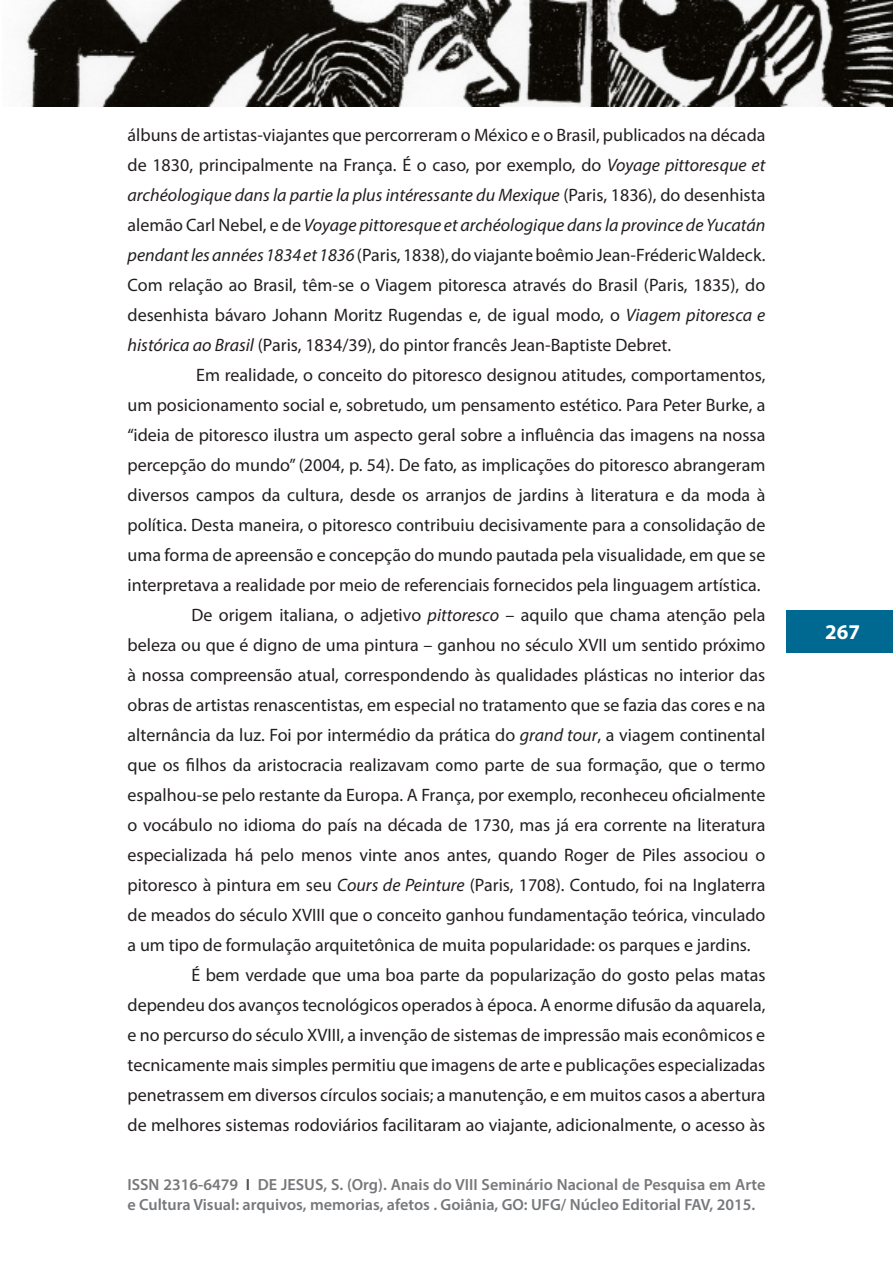
<style>
.page{position:relative;width:893px;height:1263px;background:#fff}
.page>*{position:absolute;margin:0;border:0;box-sizing:border-box;transform-origin:0 0}
.t1{font:700 21px "Myriad Pro";color:#fff}
.Texto_básico{font:18px/30px "Myriad Pro";color:#231f20;text-align:justify}
.t2{font:600 16.2px/19.5px "Myriad Pro";color:#76787b}
.s1{font-style:italic}
.s2{color:#4b4c4d}
</style>
<div class="page">
<div style="left:787px;top:610px;width:106px;height:43px;background:#006991"></div>
<img style="left:25px;top:0;width:868px;height:106px">
<p class="Texto_básico" style="left:128px;top:120px;width:639px">álbuns de artistas-viajantes que percorreram o México e o Brasil, publicados na década de 1830, principalmente na França. É o caso, por exemplo, do <span class="s1">Voyage pittoresque et archéologique dans la partie la plus intéressante du Mexique</span> (Paris, 1836), do desenhista alemão Carl Nebel, e de <span class="s1">Voyage pittoresque et archéologique dans la province de Yucatán pendant les années 1834 et 1836</span> (Paris, 1838), do viajante boêmio Jean-Fréderic Waldeck.<br>Com relação ao Brasil, têm-se o Viagem pitoresca através do Brasil (Paris, 1835), do desenhista bávaro Johann Moritz Rugendas e, de igual modo, o <span class="s1">Viagem pitoresca e histórica ao Brasil</span> (Paris, 1834/39), do pintor francês Jean-Baptiste Debret.</p>
<p class="Texto_básico" style="left:128px;top:360px;width:639px;text-indent:69px">Em realidade, o conceito do pitoresco designou atitudes, comportamentos, um posicionamento social e, sobretudo, um pensamento estético. Para Peter Burke, a “ideia de pitoresco ilustra um aspecto geral sobre a influência das imagens na nossa percepção do mundo” (2004, p. 54). De fato, as implicações do pitoresco abrangeram diversos campos da cultura, desde os arranjos de jardins à literatura e da moda à política. Desta maneira, o pitoresco contribuiu decisivamente para a consolidação de uma forma de apreensão e concepção do mundo pautada pela visualidade, em que se interpretava a realidade por meio de referenciais fornecidos pela linguagem artística.</p>
<p class="Texto_básico" style="left:128px;top:600px;width:639px;text-indent:64px">De origem italiana, o adjetivo <span class="s1">pittoresco</span> – aquilo que chama atenção pela beleza ou que é digno de uma pintura – ganhou no século XVII um sentido próximo à nossa compreensão atual, correspondendo às qualidades plásticas no interior das obras de artistas renascentistas, em especial no tratamento que se fazia das cores e na alternância da luz. Foi por intermédio da prática do <span class="s1">grand tour</span>, a viagem continental que os filhos da aristocracia realizavam como parte de sua formação, que o termo espalhou-se pelo restante da Europa. A França, por exemplo, reconheceu oficialmente o vocábulo no idioma do país na década de 1730, mas já era corrente na literatura especializada há pelo menos vinte anos antes, quando Roger de Piles associou o pitoresco à pintura em seu <span class="s1">Cours de Peinture</span> (Paris, 1708). Contudo, foi na Inglaterra de meados do século XVIII que o conceito ganhou fundamentação teórica, vinculado a um tipo de formulação arquitetônica de muita popularidade: os parques e jardins.</p>
<p class="Texto_básico" style="left:128px;top:960px;width:639px;text-indent:64px">É bem verdade que uma boa parte da popularização do gosto pelas matas dependeu dos avanços tecnológicos operados à época. A enorme difusão da aquarela, e no percurso do século XVIII, a invenção de sistemas de impressão mais econômicos e tecnicamente mais simples permitiu que imagens de arte e publicações especializadas penetrassem em diversos círculos sociais; a manutenção, e em muitos casos a abertura de melhores sistemas rodoviários facilitaram ao viajante, adicionalmente, o acesso às</p>
<p class="t2" style="left:128px;top:1174px;width:639px">ISSN 2316-6479 <span class="s2">I</span> DE JESUS, S. (Org). Anais do VIII Seminário Nacional de Pesquisa em Arte e Cultura Visual: arquivos, memorias, afetos . Goiânia, GO: UFG/ Núcleo Editorial FAV, 2015.</p>
<p class="t1" style="left:825px;top:619px;width:36px">267</p>
</div>
